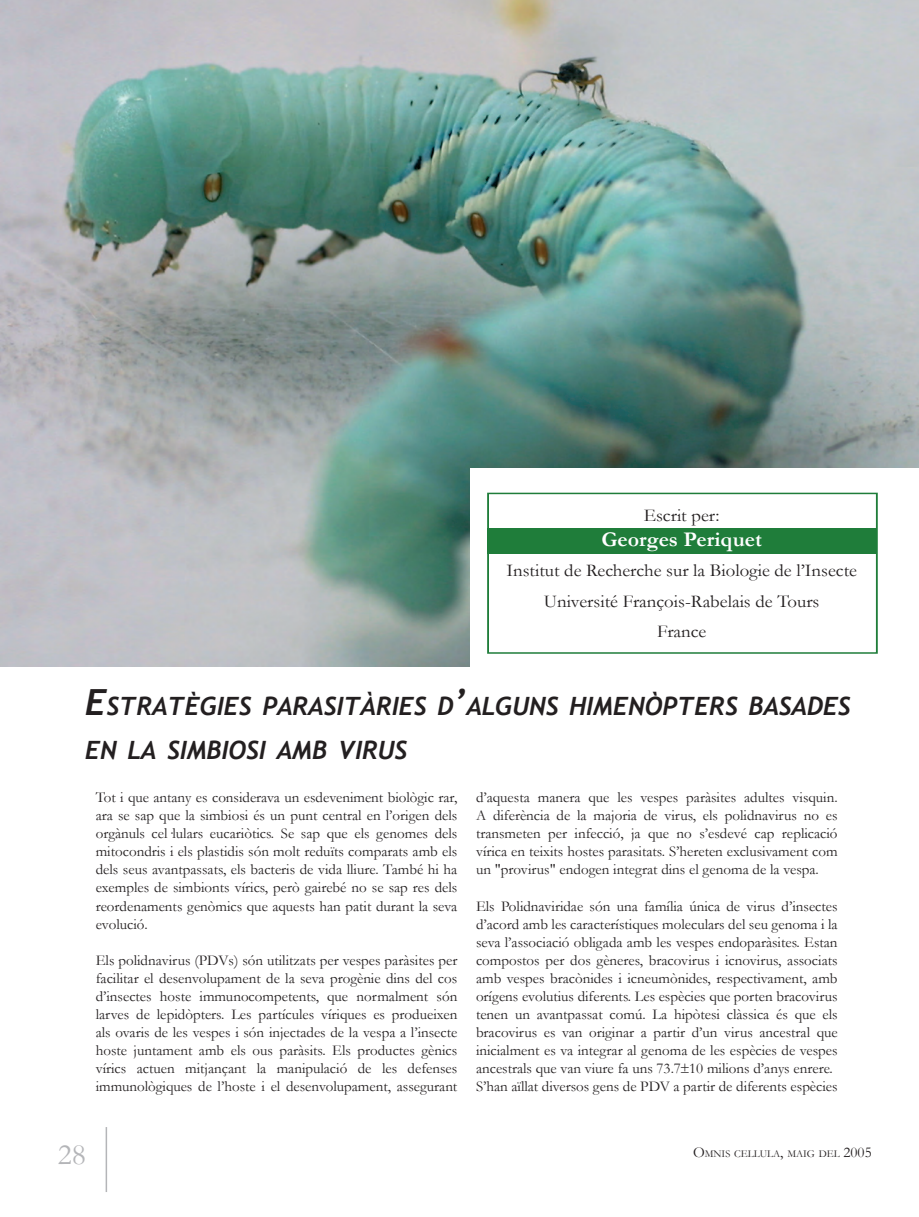
<style>
.page{position:relative;width:919px;height:1217px;background:#fff}
.page>*{position:absolute;margin:0;border:0;box-sizing:border-box;transform-origin:0 0}
.t1{font:30px "Garamond";color:#b4b5b8}
.t2{font:italic 700 25.2px/43.2px "Trebuchet";color:#231f20}
.escrito_por{font:700 21px "Garamond";color:#fff;scale:1.04 1}
.t3{font:18px "Garamond";color:#231f20;scale:1.04 1}
.t4{font:15px/18px "Garamond";color:#231f20;text-align:justify}
.t5{font:10.5px "Garamond";color:#231f20}
.s1{font-size:36px}
.s2{font-size:15px}
</style>
<div class="page">
<hr style="left:106px;top:1126px;width:1px;height:65px;background:#b4b5b8">
<img style="left:0;top:0;width:918px;height:666px">
<div style="left:470px;top:468px;width:448px;height:216px;background:#fff"></div>
<div style="left:487px;top:492px;width:390px;height:161px;border:2px solid #1f7d3a"></div>
<div style="left:487px;top:528px;width:389px;height:25px;background:#1f7d3a"></div>
<p class="t3" style="left:643px;top:503px;width:75px">Escrit per:</p>
<p class="escrito_por" style="left:601px;top:525px;width:156px">Georges Periquet</p>
<p class="t3" style="left:506px;top:558px;width:338px">Institut de Recherche sur la Biologie de l’Insecte</p>
<p class="t3" style="left:544px;top:588px;width:266px">Université François-Rabelais de Tours</p>
<p class="t3" style="left:657px;top:618px;width:49px">France</p>
<p class="t2" style="left:85px;top:684px;width:767px"><span class="s1">E</span>STRATÈGIES PARASITÀRIES D<span class="s1">’</span>ALGUNS HIMENÒPTERS BASADES<br>EN LA SIMBIOSI AMB VIRUS</p>
<p class="t4" style="left:96px;top:788px;width:363px">Tot i que antany es considerava un esdeveniment biològic rar, ara se sap que la simbiosi és un punt central en l’origen dels orgànuls cel·lulars eucariòtics. Se sap que els genomes dels mitocondris i els plastidis són molt reduïts comparats amb els dels seus avantpassats, els bacteris de vida lliure. També hi ha exemples de simbionts vírics, però gairebé no se sap res dels reordenaments genòmics que aquests han patit durant la seva evolució.</p>
<p class="t4" style="left:96px;top:950px;width:363px">Els polidnavirus (PDVs) són utilitzats per vespes paràsites per facilitar el desenvolupament de la seva progènie dins del cos d’insectes hoste immunocompetents, que normalment són larves de lepidòpters. Les partícules víriques es produeixen als ovaris de les vespes i són injectades de la vespa a l’insecte hoste juntament amb els ous paràsits. Els productes gènics vírics actuen mitjançant la manipulació de les defenses immunològiques de l’hoste i el desenvolupament, assegurant</p>
<p class="t4" style="left:476px;top:788px;width:363px">d’aquesta manera que les vespes paràsites adultes visquin.<br>A diferència de la majoria de virus, els polidnavirus no es transmeten per infecció, ja que no s’esdevé cap replicació vírica en teixits hostes parasitats. S’hereten exclusivament com un "provirus" endogen integrat dins el genoma de la vespa.</p>
<p class="t4" style="left:476px;top:896px;width:363px">Els Polidnaviridae són una família única de virus d’insectes d’acord amb les característiques moleculars del seu genoma i la seva l’associació obligada amb les vespes endoparàsites. Estan compostos per dos gèneres, bracovirus i icnovirus, associats amb vespes bracònides i icneumònides, respectivament, amb orígens evolutius diferents. Les espècies que porten bracovirus tenen un avantpassat comú. La hipòtesi clàssica és que els bracovirus es van originar a partir d’un virus ancestral que inicialment es va integrar al genoma de les espècies de vespes ancestrals que van viure fa uns 73.7 10 milions d’anys enrere.</p>
<p class="t4" style="left:476px;top:1076px;width:363px">S’han aïllat diversos gens de PDV a partir de diferents espècies</p>
<h1 class="t1" style="left:58px;top:1134px;width:30px">28</h1>
<p class="t5" style="left:693px;top:1146px;width:180px"><span class="s2">O</span>MNIS CELLULA<span class="s2">,</span> MAIG DEL <span class="s2">2005</span></p>
</div>
